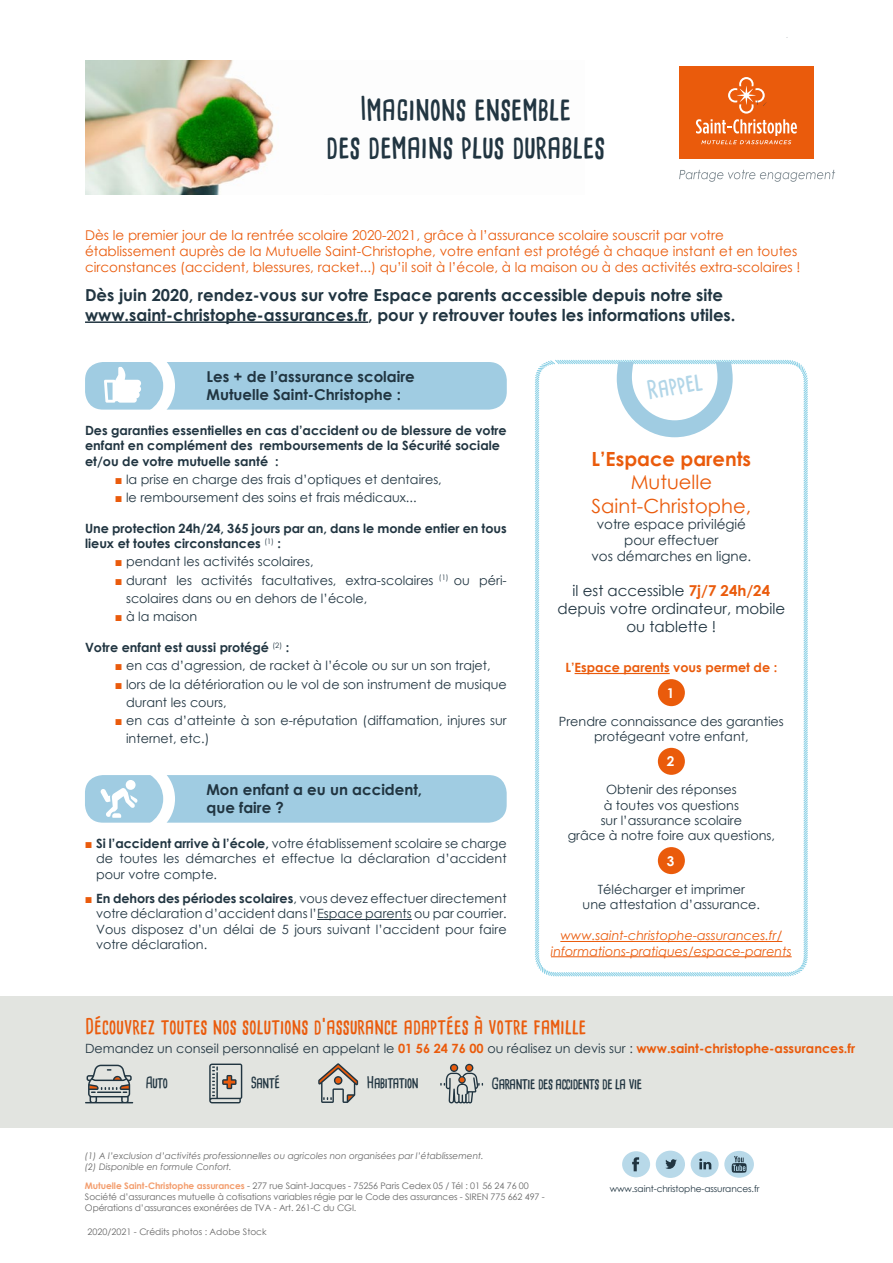
<style>
.page{position:relative;width:893px;height:1263px;background:#fff}
.page>*{position:absolute;margin:0;border:0;box-sizing:border-box;transform-origin:0 0}
.t1{font:700 31.8px/38.1px "Cardenio Modern";color:#213541;text-align:center}
.t2{font:700 24.6px "Cardenio Modern";color:#b2d6e8}
.t3{font:700 21px "Cardenio Modern";color:#ea5b0c}
.t4{font:19.5px/23.4px "Century Gothic";color:#ea5b0c;text-align:center}
.t5{font:700 19.5px "Century Gothic";color:#ea5b0c}
.t6{font:700 16.5px/19.8px "Century Gothic";color:#213541}
.t7{font:700 15px/18px "Century Gothic";color:#213541}
.t8{font:15px/18px "Century Gothic";color:#213541;text-align:center}
.t9{font:700 15px "Cardenio Modern";letter-spacing:-.04em;color:#213541}
.t10{font:13.5px/16.2px "Century Gothic";color:#ea5b0c}
.t11{font:13.5px/16.2px "Century Gothic";color:#213541;text-align:center}
.t12{font:700 13.5px "Century Gothic";color:#fff}
.t13{font:12.75px/15.3px "Century Gothic";color:#213541}
.t14{font:700 12.75px/15.3px "Century Gothic";color:#213541}
.t15{font:italic 12.75px/15.3px "Century Gothic";color:#ea5b0c;text-align:center}
.t16{font:700 12.75px "Century Gothic";color:#ea5b0c}
.t17{font:9px/10.8px "Century Gothic";letter-spacing:-.01em;color:#666}
.t18{font:italic 9px/10.8px "Century Gothic";color:#666}
.t19{font:9px "Century Gothic";letter-spacing:-.01em;color:#213541}
.s1{font-weight:700;color:#ea5b0c}
.s2{font-weight:700}
.s3{font-weight:700;color:#f39d6d}
</style>
<div class="page">
<div style="left:0;top:996px;width:893px;height:131px;background:#e2e4e0"></div>
<hr style="left:85px;top:321px;width:283px;height:2px;background:#213541">
<div style="left:679px;top:66px;width:134px;height:93px;background:#ea5b0c"></div>
<svg style="left:679px;top:170px;width:156px;height:12px"></svg>
<div style="left:622px;top:1151px;width:28px;height:26px;background:#b8d9e9;border-radius:50%"></div>
<svg style="left:632px;top:1157px;width:7px;height:14px"></svg>
<div style="left:691px;top:1151px;width:28px;height:26px;background:#b8d9e9;border-radius:50%"></div>
<svg style="left:699px;top:1158px;width:12px;height:11px"></svg>
<div style="left:724px;top:1151px;width:30px;height:27px;background:#b8d9e9;border-radius:50%"></div>
<svg style="left:732px;top:1156px;width:15px;height:17px"></svg>
<div style="left:656px;top:1151px;width:29px;height:27px;background:#b8d9e9;border-radius:50%"></div>
<svg style="left:665px;top:1159px;width:12px;height:10px"></svg>
<svg style="left:696px;top:77px;width:101px;height:67px"></svg>
<img style="left:85px;top:60px;width:189px;height:135px">
<hr style="left:317px;top:919px;width:95px;height:1px;background:#213541">
<svg style="left:535px;top:359px;width:273px;height:618px"></svg>
<svg style="left:318px;top:1063px;width:40px;height:40px"></svg>
<svg style="left:440px;top:1064px;width:43px;height:39px"></svg>
<svg style="left:209px;top:1063px;width:33px;height:40px"></svg>
<svg style="left:85px;top:1065px;width:48px;height:38px"></svg>
<div style="left:85px;top:775px;width:422px;height:48px;background:#a0cce2;border-radius:18px"></div>
<div style="left:85px;top:362px;width:422px;height:48px;background:#a0cce2;border-radius:18px"></div>
<svg style="left:617px;top:362px;width:116px;height:75px"></svg>
<hr style="left:575px;top:673px;width:95px;height:1px;background:#ea5b0c">
<div style="left:658px;top:679px;width:27px;height:27px;background:#ea5b0b;border-radius:50%"></div>
<div style="left:658px;top:748px;width:27px;height:27px;background:#ea5b0b;border-radius:50%"></div>
<div style="left:658px;top:847px;width:27px;height:27px;background:#ea5b0b;border-radius:50%"></div>
<svg style="left:104px;top:362px;width:71px;height:48px"></svg>
<svg style="left:100px;top:775px;width:75px;height:48px"></svg>
<hr style="left:560px;top:941px;width:222px;height:1px;background:#ea5b0c">
<hr style="left:551px;top:956px;width:241px;height:1px;background:#ea5b0c">
<h1 class="t1" style="left:326px;top:89px;width:281px">Imaginons ensemble<br>des demains plus durables</h1>
<p class="t10" style="left:85px;top:226px;width:717px">Dès le premier jour de la rentrée scolaire 2020-2021, grâce à l’assurance scolaire souscrit par votre établissement auprès de la Mutuelle Saint-Christophe, votre enfant est protégé à chaque instant et en toutes circonstances (accident, blessures, racket...) qu’il soit à l’école, à la maison ou à des activités extra-scolaires !</p>
<p class="t6" style="left:85px;top:284px;width:652px">Dès juin 2020, rendez-vous sur votre Espace parents accessible depuis notre site www.saint-christophe-assurances.fr, pour y retrouver toutes les informations utiles.</p>
<p class="t7" style="left:207px;top:367px;width:210px">Les + de l’assurance scolaire<br>Mutuelle Saint-Christophe :</p>
<p class="t14" style="left:85px;top:422px;width:423px">Des garanties essentielles en cas d’accident ou de blessure de votre enfant en complément des remboursements de la Sécurité sociale et/ou de votre mutuelle santé :</p>
<p class="t13" style="left:115px;top:471px;width:328px"><span class="s1">■</span> la prise en charge des frais d’optiques et dentaires,</p>
<p class="t13" style="left:115px;top:490px;width:303px"><span class="s1">■</span> le remboursement des soins et frais médicaux...</p>
<p class="t14" style="left:85px;top:520px;width:423px">Une protection 24h/24, 365 jours par an, dans le monde entier en tous lieux et toutes circonstances <sup>(1)</sup> :</p>
<p class="t13" style="left:115px;top:554px;width:200px"><span class="s1">■</span> pendant les activités scolaires,</p>
<p class="t13" style="left:126px;top:571px;width:382px;line-height:18.3px;text-indent:-11px"><span class="s1">■</span> durant les activités facultatives, extra-scolaires <sup>(1)</sup> ou péri&shy;scolaires dans ou en dehors de l’école,</p>
<p class="t13" style="left:115px;top:609px;width:84px"><span class="s1">■</span> à la maison</p>
<p class="t14" style="left:85px;top:639px;width:206px">Votre enfant est aussi protégé <sup>(2)</sup> :</p>
<p class="t13" style="left:115px;top:658px;width:377px"><span class="s1">■</span> en cas d’agression, de racket à l’école ou sur un son trajet,</p>
<p class="t13" style="left:126px;top:674px;width:382px;line-height:18.3px;text-indent:-11px"><span class="s1">■</span> lors de la détérioration ou le vol de son instrument de musique durant les cours,</p>
<p class="t13" style="left:126px;top:711px;width:382px;line-height:18.3px;text-indent:-11px"><span class="s1">■</span> en cas d’atteinte à son e-réputation (diffamation, injures sur internet, etc.)</p>
<p class="t7" style="left:206px;top:780px;width:217px">Mon enfant a eu un accident, que faire ?</p>
<p class="t13" style="left:96px;top:835px;width:412px;text-align:justify;text-indent:-11px"><span class="s1">■</span> <span class="s2">Si l’accident arrive à l’école,</span> votre établissement scolaire se charge de toutes les démarches et effectue la déclaration d’accident pour votre compte.</p>
<p class="t13" style="left:96px;top:890px;width:412px;text-align:justify;text-indent:-11px"><span class="s1">■</span> <span class="s2">En dehors des périodes scolaires</span>, vous devez effectuer directement votre déclaration d’accident dans l’Espace parents ou par courrier.<br>Vous disposez d’un délai de 5 jours suivant l’accident pour faire votre déclaration.</p>
<h2 class="t2" style="left:644px;top:374px;width:58px;rotate:-10deg">Rappel</h2>
<h3 class="t5" style="left:592px;top:444px;width:161px">L’Espace parents</h3>
<h3 class="t4" style="left:592px;top:470px;width:161px">Mutuelle<br>Saint-Christophe,</h3>
<p class="t11" style="left:591px;top:516px;width:161px">votre espace privilégié pour effectuer<br>vos démarches en ligne.</p>
<p class="t8" style="left:558px;top:582px;width:229px">il est accessible <span class="s1">7j/7 24h/24 </span>depuis votre ordinateur, mobile ou tablette !</p>
<p class="t16" style="left:565px;top:658px;width:213px">L’Espace parents vous permet de :</p>
<p class="t12" style="left:667px;top:682px;width:9px">1</p>
<p class="t13" style="left:559px;top:713px;width:226px;text-align:center">Prendre connaissance des garanties protégeant votre enfant,</p>
<p class="t12" style="left:667px;top:751px;width:9px">2</p>
<p class="t13" style="left:568px;top:782px;width:209px;text-align:center">Obtenir des réponses<br>à toutes vos questions<br>sur l’assurance scolaire<br>grâce à notre foire aux questions,</p>
<p class="t12" style="left:667px;top:850px;width:9px">3</p>
<p class="t13" style="left:583px;top:881px;width:179px;text-align:center">Télécharger et imprimer<br>une attestation d’assurance.</p>
<p class="t15" style="left:551px;top:928px;width:242px">www.saint-christophe-assurances.fr/ informations-pratiques/espace-parents</p>
<h3 class="t3" style="left:85px;top:1012px;width:503px">Découvrez toutes nos solutions d’assurance adaptées à votre famille</h3>
<p class="t13" style="left:85px;top:1041px;width:772px">Demandez un conseil personnalisé en appelant le <span class="s1">01 56 24 76 00</span> ou réalisez un devis sur : <span class="s1">www.saint-christophe-assurances.fr</span></p>
<p class="t9" style="left:145px;top:1073px;width:24px">Auto</p>
<p class="t9" style="left:251px;top:1073px;width:31px">Santé</p>
<p class="t9" style="left:367px;top:1073px;width:54px">Habitation</p>
<p class="t9" style="left:492px;top:1074px;width:152px">Garantie des accidents de la vie</p>
<p class="t18" style="left:85px;top:1150px;width:400px">(1) A l’exclusion d’activités professionnelles ou agricoles non organisées par l’établissement. (2) Disponible en formule Confort.</p>
<p class="t17" style="left:85px;top:1180px;width:461px"><span class="s3">Mutuelle Saint-Christophe assurances</span> - 277 rue Saint-Jacques - 75256 Paris Cedex 05 / Tél : 01 56 24 76 00<br>Société d’assurances mutuelle à cotisations variables régie par le Code des assurances - SIREN 775 662 497 -<br>Opérations d’assurances exonérées de TVA - Art. 261-C du CGI.</p>
<p class="t17" style="left:88px;top:1226px;width:181px">2020/2021 - Crédits photos : Adobe Stock</p>
<p class="t19" style="left:610px;top:1183px;width:151px">www.saint-christophe-assurances.fr</p>
</div>
